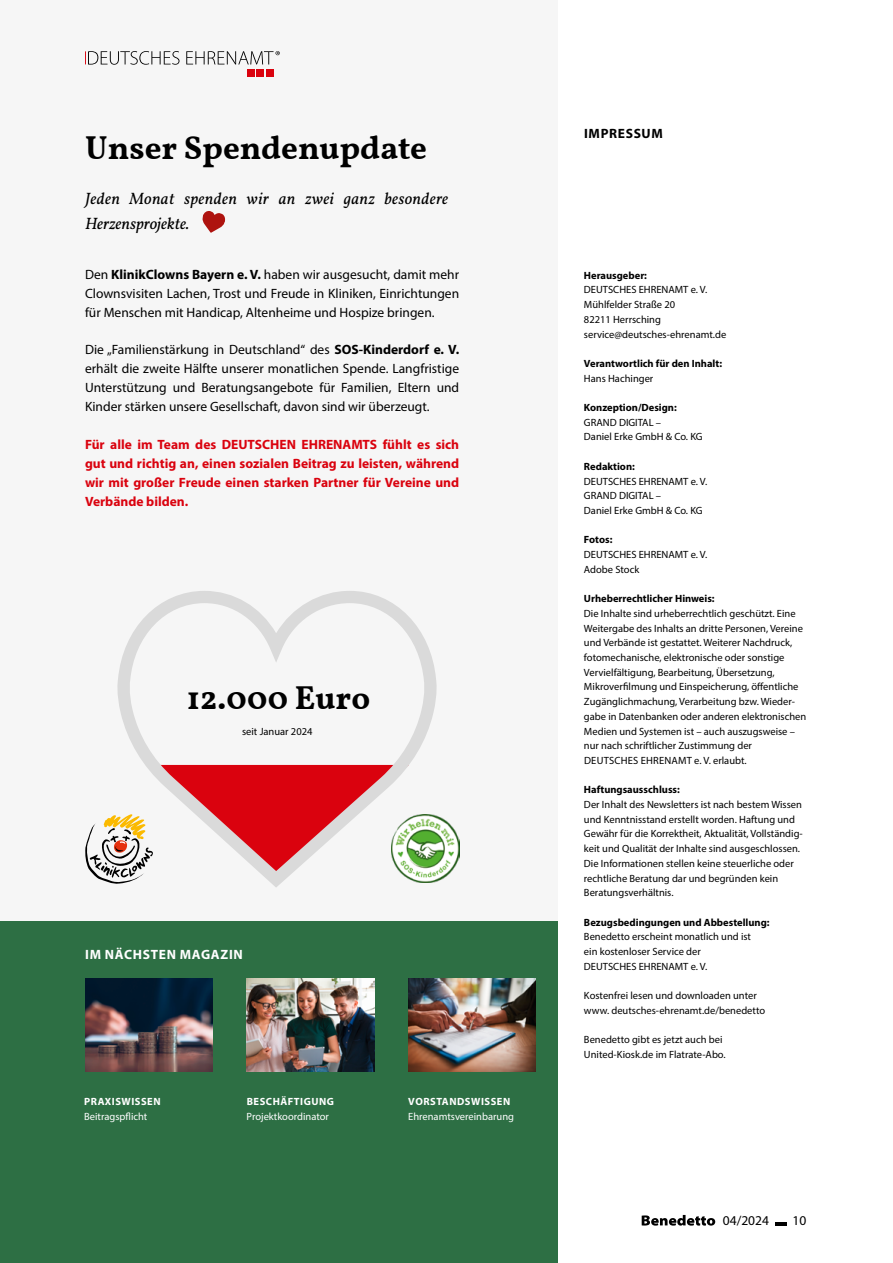
<style>
.page{position:relative;width:893px;height:1263px;background:#fff}
.page>*{position:absolute;margin:0;border:0;box-sizing:border-box;transform-origin:0 0}
.t1{font:700 33px "Vollkorn";color:#000}
.t2{font:italic 16.5px/24.8px "Vollkorn";letter-spacing:.02em;color:#000}
.t3{font:13.5px/18.9px "Myriad Pro";color:#000;text-align:justify}
.t4{font:700 13.5px/18.9px "Myriad Pro";color:#da020e;text-align:justify}
.t5{font:700 13.5px "Myriad Pro";letter-spacing:.05em;color:#fff}
.t6{font:700 13.5px "Myriad Pro";letter-spacing:.05em;color:#000}
.t7{font:10.5px/14.7px "Myriad Pro";color:#000}
.t8{font:700 10.5px "Myriad Pro";color:#000}
.t9{font:10.5px "Myriad Pro";color:#fff}
.t10{font:700 10.5px "Myriad Pro";letter-spacing:.05em;color:#fff}
.s1{font-weight:700}
</style>
<div class="page">
<div style="left:0;top:0;width:557px;height:921px;background:#f6f6f6"></div>
<div style="left:0;top:921px;width:557px;height:342px;background:#2d6f44"></div>
<img style="left:85px;top:978px;width:128px;height:93px">
<img style="left:247px;top:978px;width:127px;height:93px">
<img style="left:408px;top:978px;width:128px;height:93px">
<div style="left:247px;top:69px;width:7px;height:8px;background:#da020e"></div>
<div style="left:256px;top:69px;width:8px;height:8px;background:#da020e"></div>
<div style="left:266px;top:69px;width:7px;height:8px;background:#da020e"></div>
<svg style="left:85px;top:51px;width:94px;height:14px"></svg>
<svg style="left:186px;top:51px;width:94px;height:13px"></svg>
<svg style="left:85px;top:815px;width:32px;height:69px"></svg>
<img style="left:438px;top:816px;width:21px;height:66px">
<svg style="left:202px;top:211px;width:24px;height:22px"></svg>
<svg style="left:117px;top:591px;width:321px;height:296px"></svg>
<svg style="left:642px;top:1215px;width:73px;height:10px"></svg>
<svg style="left:775px;top:1222px;width:11px;height:3px"></svg>
<h1 class="t1" style="left:85px;top:123px;width:344px">Unser Spendenupdate</h1>
<h2 class="t2" style="left:85px;top:185px;width:365px">Jeden Monat spenden wir an zwei ganz besondere<br>Herzensprojekte.</h2>
<p class="t3" style="left:85px;top:265px;width:376px">Den <span class="s1">KlinikClowns Bayern e. V.</span> haben wir ausgesucht, damit mehr Clownsvisiten Lachen, Trost und Freude in Kliniken, Einrichtungen für Menschen mit Handicap, Altenheime und Hospize bringen.</p>
<p class="t3" style="left:85px;top:340px;width:376px">Die „Familienstärkung in Deutschland“ des <span class="s1">SOS-Kinderdorf e. V. </span>erhält die zweite Hälfte unserer monatlichen Spende. Langfristige Unterstützung und Beratungsangebote für Familien, Eltern und Kinder stärken unsere Gesellschaft, davon sind wir überzeugt.</p>
<p class="t4" style="left:85px;top:434px;width:376px">Für alle im Team des DEUTSCHEN EHRENAMTS fühlt es sich gut und richtig an, einen sozialen Beitrag zu leisten, während wir mit großer Freude einen starken Partner für Vereine und Verbände bilden.</p>
<h1 class="t1" style="left:187px;top:673px;width:185px">12.000 Euro</h1>
<p class="t7" style="left:242px;top:724px;width:72px">seit Januar 2024</p>
<p class="t5" style="left:85px;top:946px;width:159px">IM NÄCHSTEN MAGAZIN</p>
<p class="t10" style="left:84px;top:1094px;width:78px">PRAXISWISSEN</p>
<p class="t9" style="left:84px;top:1110px;width:65px">Beitragspflicht</p>
<p class="t10" style="left:247px;top:1094px;width:89px">BESCHÄFTIGUNG</p>
<p class="t9" style="left:247px;top:1110px;width:84px">Projektkoordinator</p>
<p class="t10" style="left:408px;top:1094px;width:103px">VORSTANDSWISSEN</p>
<p class="t9" style="left:408px;top:1110px;width:107px">Ehrenamtsvereinbarung</p>
<p class="t6" style="left:584px;top:124px;width:80px">IMPRESSUM</p>
<p class="t8" style="left:584px;top:268px;width:65px">Herausgeber:</p>
<p class="t7" style="left:584px;top:282px;width:144px">DEUTSCHES EHRENAMT e. V.<br>Mühlfelder Straße 20<br>82211 Herrsching service@deutsches-ehrenamt.de</p>
<p class="t8" style="left:584px;top:357px;width:140px">Verantwortlich für den Inhalt:</p>
<p class="t7" style="left:584px;top:371px;width:71px">Hans Hachinger</p>
<p class="t8" style="left:584px;top:401px;width:94px">Konzeption/Design:</p>
<p class="t7" style="left:584px;top:415px;width:120px">GRAND DIGITAL –<br>Daniel Erke GmbH &amp; Co. KG</p>
<p class="t8" style="left:584px;top:459px;width:52px">Redaktion:</p>
<p class="t7" style="left:584px;top:473px;width:125px">DEUTSCHES EHRENAMT e. V.<br>GRAND DIGITAL –<br>Daniel Erke GmbH &amp; Co. KG</p>
<p class="t8" style="left:584px;top:533px;width:30px">Fotos:</p>
<p class="t7" style="left:584px;top:547px;width:125px">DEUTSCHES EHRENAMT e. V.<br>Adobe Stock</p>
<p class="t8" style="left:584px;top:592px;width:132px">Urheberrechtlicher Hinweis:</p>
<p class="t7" style="left:584px;top:606px;width:224px">Die Inhalte sind urheberrechtlich geschützt. Eine Weitergabe des Inhalts an dritte Personen, Vereine und Verbände ist gestattet. Weiterer Nachdruck, fotomechanische, elektronische oder sonstige Vervielfältigung, Bearbeitung, Übersetzung, Mikroverfilmung und Einspeicherung, öffentliche Zugänglichmachung, Verarbeitung bzw. Wieder&shy;gabe in Datenbanken oder anderen elektronischen Medien und Systemen ist – auch auszugsweise – nur nach schriftlicher Zustimmung der DEUTSCHES EHRENAMT e. V. erlaubt.</p>
<p class="t8" style="left:584px;top:783px;width:97px">Haftungsausschluss:</p>
<p class="t7" style="left:584px;top:797px;width:220px">Der Inhalt des Newsletters ist nach bestem Wissen und Kenntnisstand erstellt worden. Haftung und Gewähr für die Korrektheit, Aktualität, Vollständig&shy;keit und Qualität der Inhalte sind ausgeschlossen.<br>Die Informationen stellen keine steuerliche oder rechtliche Beratung dar und begründen kein Beratungsverhältnis.</p>
<p class="t8" style="left:584px;top:915px;width:187px">Bezugsbedingungen und Abbestellung:</p>
<p class="t7" style="left:584px;top:929px;width:169px">Benedetto erscheint monatlich und ist ein kostenloser Service der<br>DEUTSCHES EHRENAMT e. V.</p>
<p class="t7" style="left:584px;top:988px;width:183px">Kostenfrei lesen und downloaden unter www. deutsches-ehrenamt.de/benedetto</p>
<p class="t7" style="left:584px;top:1032px;width:143px">Benedetto gibt es jetzt auch bei<br>United-Kiosk.de im Flatrate-Abo.</p>
<p class="t3" style="left:723px;top:1211px;width:48px">04/2024</p>
<p class="t3" style="left:793px;top:1211px;width:15px">10</p>
</div>
